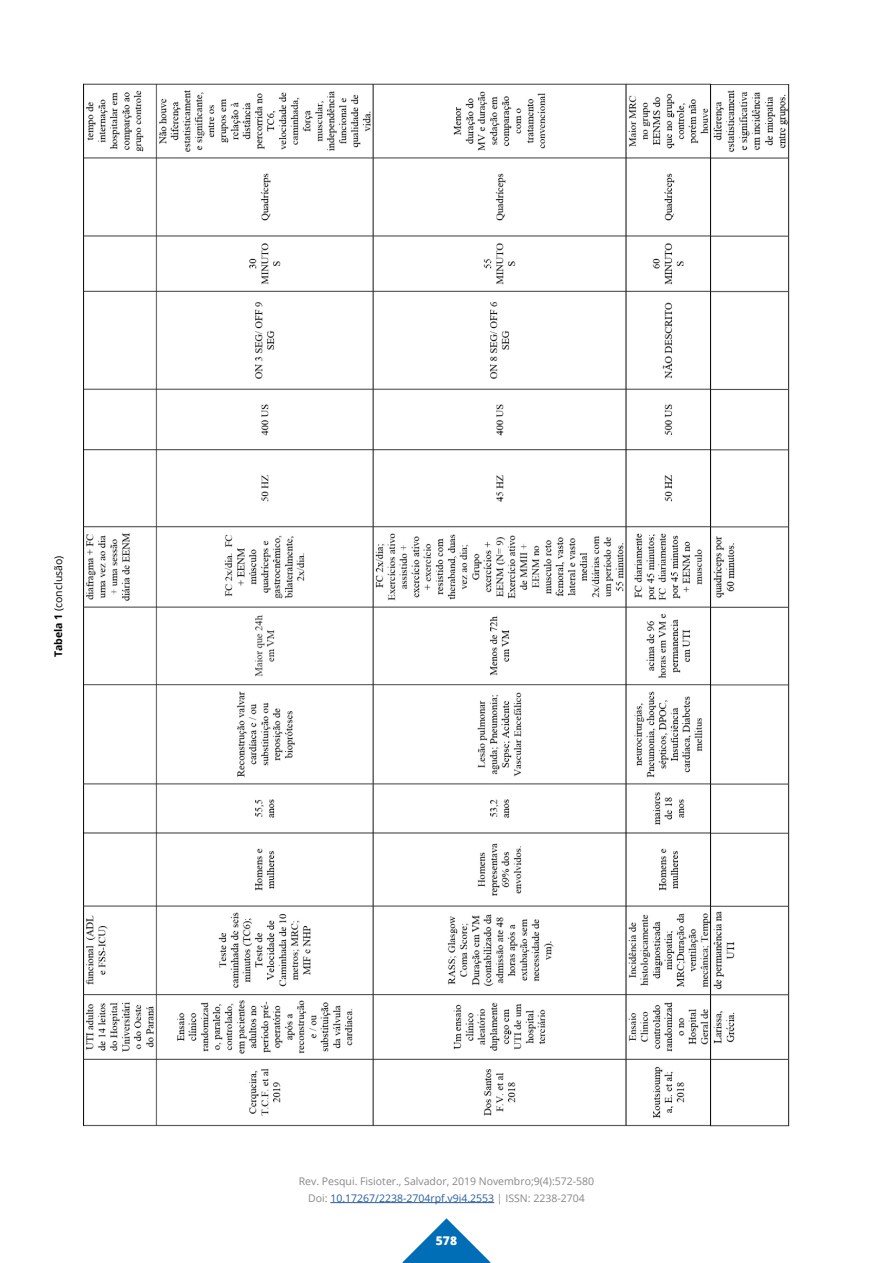
<style>
.page{position:relative;width:893px;height:1263px;background:#fff}
.page>*{position:absolute;margin:0;border:0;box-sizing:border-box;transform-origin:0 0}
.t1{font:800 12px "Open Sans";color:#fff}
.t2{font:10.5px/16.5px "Open Sans";color:#878787;text-align:center}
.t3{font:10.5px "Open Sans";color:#000}
.s1{font-weight:700}
.s2{color:#275b9b}
</style>
<div class="page">
<svg style="left:402px;top:1218px;width:89px;height:45px"></svg>
<hr style="left:330px;top:1202px;width:164px;height:1px;background:#275b9b">
<img style="left:84px;top:83px;width:626px;height:1044px">
<img style="left:710px;top:85px;width:80px;height:1042px">
<p class="t3" style="left:51px;top:657px;width:103px;rotate:-90deg"><span class="s1">Tabela 1</span> (conclusão)</p>
<p class="t2" style="left:299px;top:1173px;width:297px">Rev. Pesqui. Fisioter., Salvador, 2019 Novembro;9(4):572-580<br>Doi: <span class="s2">10.17267/2238-2704rpf.v9i4.2553</span> | ISSN: 2238-2704</p>
<p class="t1" style="left:436px;top:1232px;width:23px">578</p>
</div>
